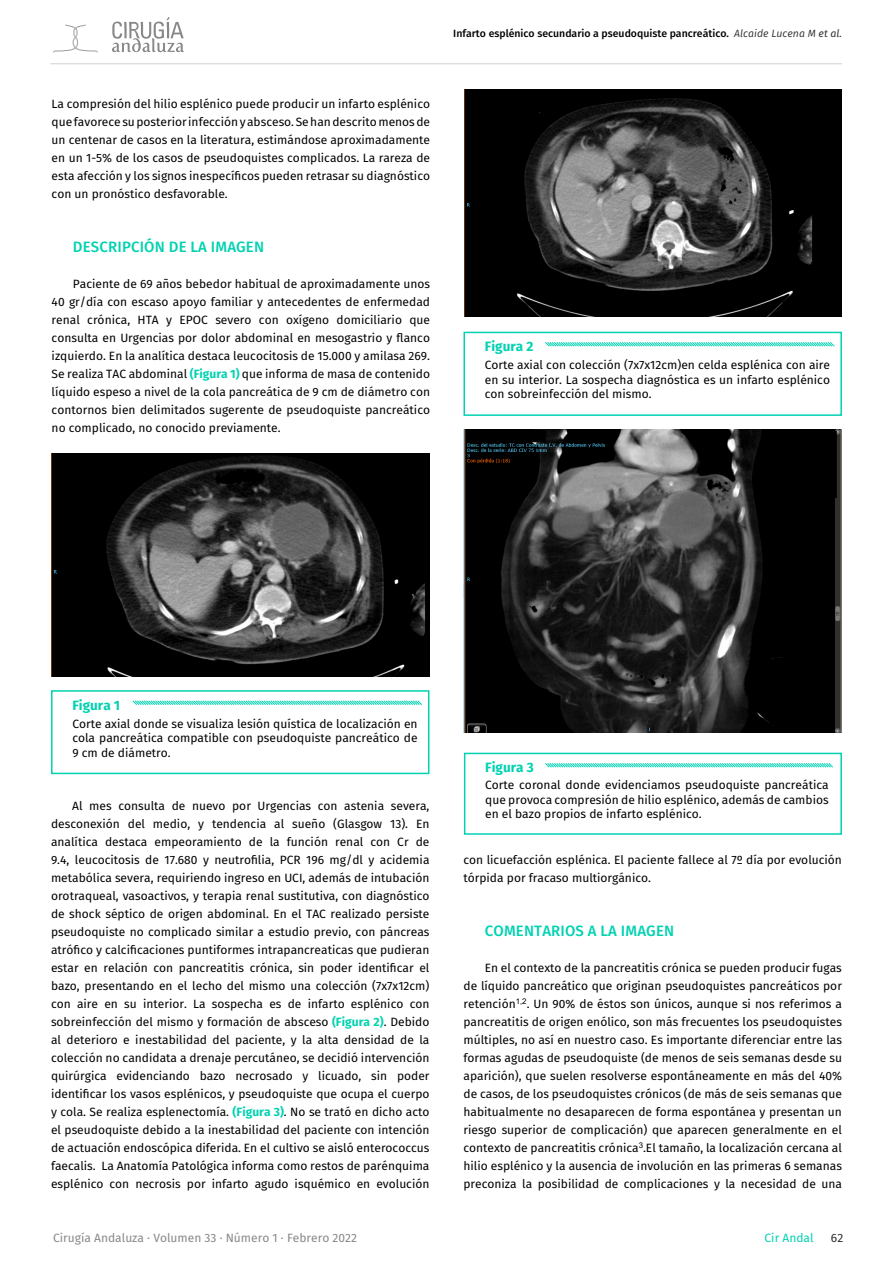
<style>
.page{position:relative;width:893px;height:1263px;background:#fff}
.page>*{position:absolute;margin:0;border:0;box-sizing:border-box;transform-origin:0 0}
.t1{font:500 15px "Fira Sans";letter-spacing:.01em;color:#00d2b2}
.t2{font:700 13.5px "Fira Sans";color:#00d2b2}
.t3{font:12px/18px "Fira Sans";color:#000;text-align:justify}
.t4{font:12px "Fira Sans";color:#888}
.t5{font:12px "Fira Sans";color:#00d2b2}
.t6{font:12px "Fira Sans";color:#2f2f2f}
.t7{font:500 10.5px "Fira Sans";color:#000}
.s1{font-weight:700;color:#00d2b2}
.s2{font-weight:400;font-style:italic;color:#2f2f2f}
</style>
<div class="page">
<svg style="left:53px;top:24px;width:45px;height:29px"></svg>
<svg style="left:112px;top:17px;width:72px;height:35px"></svg>
<hr style="left:50px;top:64px;width:792px;height:1px;background:#d2d2d2">
<div style="left:51px;top:690px;width:378px;height:84px;border:2px solid #00d2b2"></div>
<svg style="left:132px;top:700px;width:290px;height:5px"></svg>
<div style="left:464px;top:753px;width:378px;height:82px;border:2px solid #00d2b2"></div>
<svg style="left:545px;top:763px;width:288px;height:5px"></svg>
<img style="left:51px;top:454px;width:378px;height:222px">
<img style="left:464px;top:89px;width:377px;height:227px">
<div style="left:463px;top:332px;width:379px;height:84px;border:2px solid #00d2b2"></div>
<svg style="left:545px;top:342px;width:290px;height:5px"></svg>
<img style="left:464px;top:429px;width:378px;height:303px">
<p class="t3" style="left:52px;top:94px;width:380px">La compresión del hilio esplénico puede producir un infarto esplénico que favorece su posterior infección y absceso. Se han descrito menos de un centenar de casos en la literatura, estimándose aproximadamente en un 1-5% de los casos de pseudoquistes complicados. La rareza de esta afección y los signos inespecíficos pueden retrasar su diagnóstico con un pronóstico desfavorable.</p>
<p class="t1" style="left:73px;top:235px;width:193px">DESCRIPCIÓN DE LA IMAGEN</p>
<p class="t3" style="left:52px;top:274px;width:380px;text-indent:21px">Paciente de 69 años bebedor habitual de aproximadamente unos 40 gr/día con escaso apoyo familiar y antecedentes de enfermedad renal crónica, HTA y EPOC severo con oxígeno domiciliario que consulta en Urgencias por dolor abdominal en mesogastrio y flanco izquierdo. En la analítica destaca leucocitosis de 15.000 y amilasa 269.<br>Se realiza TAC abdominal <span class="s1">(Figura 1)</span> que informa de masa de contenido líquido espeso a nivel de la cola pancreática de 9 cm de diámetro con contornos bien delimitados sugerente de pseudoquiste pancreático no complicado, no conocido previamente.</p>
<p class="t7" style="left:453px;top:25px;width:390px">Infarto esplénico secundario a pseudoquiste pancreático. <span class="s2">Alcaide Lucena M</span> <span class="s2">et al.</span></p>
<p class="t2" style="left:485px;top:335px;width:50px">Figura 2</p>
<p class="t3" style="left:485px;top:358px;width:347px;line-height:14.4px">Corte axial con colección (7x7x12cm)en celda esplénica con aire en su interior. La sospecha diagnóstica es un infarto esplénico con sobreinfección del mismo.</p>
<p class="t2" style="left:72px;top:694px;width:49px">Figura 1</p>
<p class="t3" style="left:72px;top:716px;width:347px;line-height:14.4px">Corte axial donde se visualiza lesión quística de localización en cola pancreática compatible con pseudoquiste pancreático de 9 cm de diámetro.</p>
<p class="t3" style="left:51px;top:796px;width:380px;text-indent:21px">Al mes consulta de nuevo por Urgencias con astenia severa, desconexión del medio, y tendencia al sueño (Glasgow 13). En analítica destaca empeoramiento de la función renal con Cr de 9.4, leucocitosis de 17.680 y neutrofilia, PCR 196 mg/dl y acidemia metabólica severa, requiriendo ingreso en UCI, además de intubación orotraqueal, vasoactivos, y terapia renal sustitutiva, con diagnóstico de shock séptico de origen abdominal. En el TAC realizado persiste pseudoquiste no complicado similar a estudio previo, con páncreas atrófico y calcificaciones puntiformes intrapancreaticas que pudieran estar en relación con pancreatitis crónica, sin poder identificar el bazo, presentando en el lecho del mismo una colección (7x7x12cm) con aire en su interior. La sospecha es de infarto esplénico con sobreinfección del mismo y formación de absceso <span class="s1">(Figura 2)</span>. Debido al deterioro e inestabilidad del paciente, y la alta densidad de la colección no candidata a drenaje percutáneo, se decidió intervención quirúrgica evidenciando bazo necrosado y licuado, sin poder identificar los vasos esplénicos, y pseudoquiste que ocupa el cuerpo y cola. Se realiza esplenectomía. <span class="s1">(Figura 3)</span>. No se trató en dicho acto el pseudoquiste debido a la inestabilidad del paciente con intención de actuación endoscópica diferida. En el cultivo se aisló enterococcus faecalis. La Anatomía Patológica informa como restos de parénquima esplénico con necrosis por infarto agudo isquémico en evolución</p>
<p class="t2" style="left:485px;top:756px;width:50px">Figura 3</p>
<p class="t3" style="left:485px;top:777px;width:345px;line-height:14.4px">Corte coronal donde evidenciamos pseudoquiste pancreática que provoca compresión de hilio esplénico, además de cambios en el bazo propios de infarto esplénico.</p>
<p class="t3" style="left:463px;top:850px;width:380px">con licuefacción esplénica. El paciente fallece al 7º día por evolución tórpida por fracaso multiorgánico.</p>
<p class="t1" style="left:485px;top:919px;width:191px">COMENTARIOS A LA IMAGEN</p>
<p class="t3" style="left:463px;top:958px;width:380px;text-indent:21px">En el contexto de la pancreatitis crónica se pueden producir fugas de líquido pancreático que originan pseudoquistes pancreáticos por retención<sup>1,2</sup>. Un 90% de éstos son únicos, aunque si nos referimos a pancreatitis de origen enólico, son más frecuentes los pseudoquistes múltiples, no así en nuestro caso. Es importante diferenciar entre las formas agudas de pseudoquiste (de menos de seis semanas desde su aparición), que suelen resolverse espontáneamente en más del 40% de casos, de los pseudoquistes crónicos (de más de seis semanas que habitualmente no desaparecen de forma espontánea y presentan un riesgo superior de complicación) que aparecen generalmente en el contexto de pancreatitis crónica<sup>3</sup>.El tamaño, la localización cercana al hilio esplénico y la ausencia de involución en las primeras 6 semanas preconiza la posibilidad de complicaciones y la necesidad de una</p>
<p class="t4" style="left:53px;top:1229px;width:305px">Cirugía Andaluza · Volumen 33 · Número 1 · Febrero 2022</p>
<p class="t5" style="left:765px;top:1229px;width:51px">Cir Andal</p>
<p class="t6" style="left:831px;top:1229px;width:14px">62</p>
</div>
